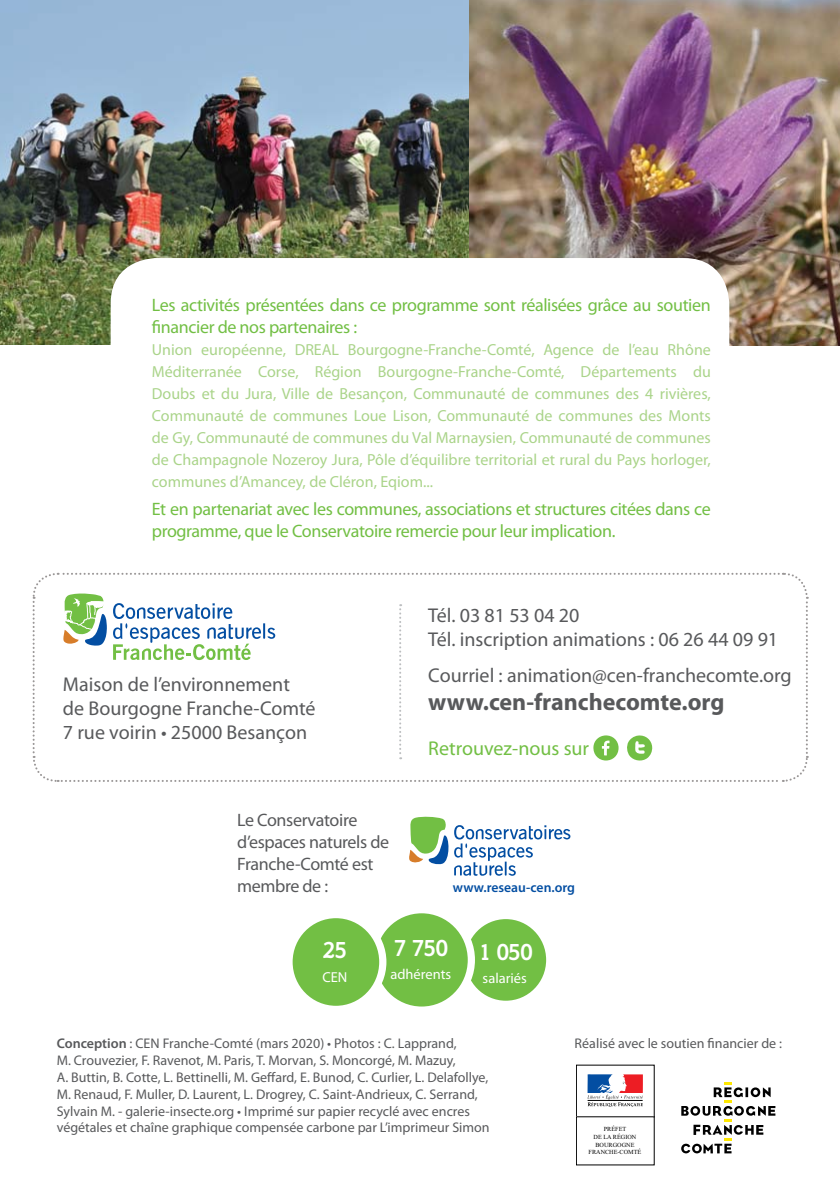
<style>
.page{position:relative;width:840px;height:1191px;background:#fff}
.page>*{position:absolute;margin:0;border:0;box-sizing:border-box;transform-origin:0 0}
.t1{font:700 24px "Myriad Pro";color:#58595b}
.t2{font:700 21.6px "Steinem";color:#fff}
.t3{font:20px/24px "Myriad Pro";color:#58595b}
.t4{font:20px "Myriad Pro";color:#72bf44}
.t5{font:18px/22px "Myriad Pro";letter-spacing:-.02em;color:#72bf44}
.t6{font:18px/22px "Myriad Pro";letter-spacing:-.02em;color:#58595b}
.t7{font:16px/22px "Myriad Pro";color:#aad48a;text-align:justify}
.t8{font:14.4px "Myriad Pro";color:#fff}
.t9{font:14px/16.8px "Myriad Pro";color:#58595b}
.t10{font:600 13.6px "Myriad Pro";color:#034ea2}
.t11{font:6.2px/7.8px "Times New Roman";color:#000;text-align:center}
.s1{font-weight:600}
</style>
<div class="page">
<img style="left:468px;top:0;width:371px;height:346px">
<img style="left:0;top:0;width:468px;height:345px">
<div style="left:111px;top:258px;width:618px;height:876px;background:#fff;border-radius:45px"></div>
<svg style="left:32px;top:572px;width:776px;height:210px"></svg>
<svg style="left:409px;top:816px;width:161px;height:59px"></svg>
<div style="left:461px;top:915px;width:88px;height:89px;background:#72bf44;border-radius:50%"></div>
<div style="left:458px;top:912px;width:95px;height:96px;border:7px solid #fff;border-radius:50%"></div>
<div style="left:372px;top:909px;width:99px;height:101px;background:#72bf44;border-radius:50%"></div>
<div style="left:368px;top:906px;width:106px;height:107px;border:7px solid #fff;border-radius:50%"></div>
<div style="left:289px;top:914px;width:93px;height:95px;background:#72bf44;border-radius:50%"></div>
<div style="left:285px;top:911px;width:101px;height:102px;border:7px solid #fff;border-radius:50%"></div>
<svg style="left:681px;top:1082px;width:94px;height:71px"></svg>
<svg style="left:587px;top:1074px;width:55px;height:33px"></svg>
<p class="t5" style="left:152px;top:294px;width:560px">Les activités présentées dans ce programme sont réalisées grâce au soutien financier de nos partenaires :</p>
<p class="t7" style="left:152px;top:339px;width:560px">Union européenne, DREAL Bourgogne-Franche-Comté, Agence de l’eau Rhône Méditerranée Corse, Région Bourgogne-Franche-Comté, Départements du Doubs et du Jura, Ville de Besançon, Communauté de communes des 4 rivières, Communauté de communes Loue Lison, Communauté de communes des Monts de Gy, Communauté de communes du Val Marnaysien, Communauté de communes de Champagnole Nozeroy Jura, Pôle d’équilibre territorial et rural du Pays horloger, communes d’Amancey, de Cléron, Eqiom...</p>
<p class="t5" style="left:152px;top:497px;width:560px">Et en partenariat avec les communes, associations et structures citées dans ce programme, que le Conservatoire remercie pour leur implication.</p>
<p class="t3" style="left:63px;top:671px;width:254px">Maison de l’environnement de Bourgogne Franche-Comté<br>7 rue voirin • 25000 Besançon</p>
<p class="t6" style="left:237px;top:808px;width:153px">Le Conservatoire d’espaces naturels de<br>Franche-Comté est membre de :</p>
<p class="t3" style="left:428px;top:603px;width:351px">Tél. 03 81 53 04 20<br>Tél. inscription animations : 06 26 44 09 91</p>
<p class="t3" style="left:428px;top:662px;width:365px">Courriel : animation@cen-franchecomte.org</p>
<h1 class="t1" style="left:428px;top:686px;width:297px">www.cen-franchecomte.org</h1>
<p class="t4" style="left:428px;top:735px;width:162px">Retrouvez-nous sur</p>
<p class="t10" style="left:452px;top:878px;width:124px">www.reseau-cen.org</p>
<h2 class="t2" style="left:323px;top:938px;width:25px">25</h2>
<p class="t8" style="left:322px;top:967px;width:26px">CEN</p>
<h2 class="t2" style="left:394px;top:936px;width:55px">7 750</h2>
<p class="t8" style="left:390px;top:965px;width:62px">adhérents</p>
<h2 class="t2" style="left:479px;top:940px;width:55px">1 050</h2>
<p class="t8" style="left:482px;top:969px;width:46px">salariés</p>
<p class="t9" style="left:57px;top:1035px;width:434px"><span class="s1">Conception</span> : CEN Franche-Comté (mars 2020) • Photos : C. Lapprand,<br>M. Crouvezier, F. Ravenot, M. Paris, T. Morvan, S. Moncorgé, M. Mazuy,<br>A. Buttin, B. Cotte, L. Bettinelli, M. Geffard, E. Bunod, C. Curlier, L. Delafollye, M. Renaud, F. Muller, D. Laurent, L. Drogrey, C. Saint-Andrieux, C. Serrand, Sylvain M. - galerie-insecte.org • Imprimé sur papier recyclé avec encres végétales et chaîne graphique compensée carbone par L’imprimeur Simon</p>
<p class="t9" style="left:574px;top:1035px;width:209px">Réalisé avec le soutien financier de :</p>
<p class="t11" style="left:588px;top:1124px;width:54px">PRÉFET<br>DE LA RÉGION<br>BOURGOGNE<br>FRANCHE-COMTÉ</p>
</div>
